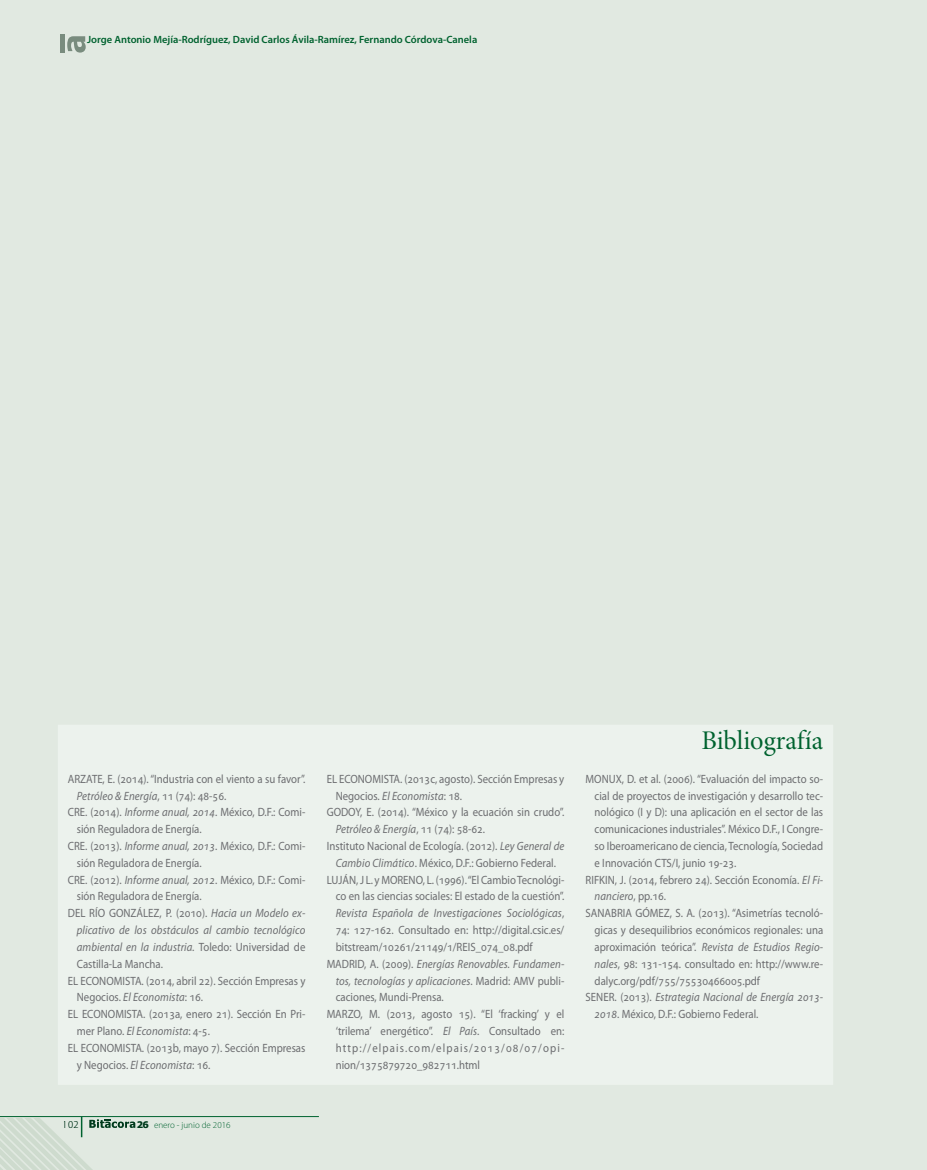
<style>
.page{position:relative;width:927px;height:1170px;background:#fff}
.page>*{position:absolute;margin:0;border:0;box-sizing:border-box;transform-origin:0 0}
._01_Título_bibliogra{font:27px "Minion Pro Subh";color:#00622f}
._01_Bibliografía{font:12px/16.8px "Myriad Pro";color:#6c6d70;scale:.9 1}
._01_Bibliografía-2{font:italic 12px/16.8px "Myriad Pro";letter-spacing:.01em;color:#6c6d70;text-align:justify;scale:.9 1}
.t1{font:600 10.5px "Myriad Pro";color:#00622f}
.t2{font:300 10.5px "Myriad Pro";color:#00622f}
.t3{font:300 9px "Myriad Pro";color:#00622f}
.s1{font-style:italic}
.s2{font-style:normal}
.s3{font-family:"Verdana";font-weight:700;color:#939598}
</style>
<div class="page">
<div style="left:0;top:0;width:927px;height:1169px;background:#e1e9e1"></div>
<hr style="left:0;top:1116px;width:319px;height:1px;background:#00622f">
<hr style="left:60px;top:34px;width:4px;height:19px;background:#798c7e">
<svg style="left:67px;top:36px;width:19px;height:17px"></svg>
<svg style="left:0;top:1116px;width:135px;height:53px"></svg>
<div style="left:59px;top:725px;width:773px;height:359px;background:#ecf2ed"></div>
<div style="left:58px;top:724px;width:775px;height:360px;border:2px solid #ecf2ed"></div>
<p class="t1" style="left:87px;top:33px;width:392px">Jorge Antonio Mejía-Rodríguez, David Carlos Ávila-Ramírez, Fernando Córdova-Canela</p>
<p class="_01_Bibliografía" style="left:77px;top:770px;width:256px;text-indent:-9px">ARZATE, E. (2014). “Industria con el viento a su favor”.<br><span class="s1">Petróleo &amp; Energía</span>, 11 (74): 48-56.</p>
<p class="_01_Bibliografía" style="left:77px;top:803px;width:256px;text-indent:-9px">CRE. (2014). <span class="s1">Informe anual, 2014</span>. México, D.F.: Comi&shy;sión Reguladora de Energía.</p>
<p class="_01_Bibliografía" style="left:77px;top:837px;width:256px;text-indent:-9px">CRE. (2013). <span class="s1">Informe anual, 2013</span>. México, D.F.: Comi&shy;sión Reguladora de Energía.</p>
<p class="_01_Bibliografía" style="left:77px;top:871px;width:256px;text-indent:-9px">CRE. (2012). <span class="s1">Informe anual, 2012</span>. México, D.F.: Comi&shy;sión Reguladora de Energía.</p>
<p class="_01_Bibliografía-2" style="left:77px;top:904px;width:256px;text-indent:-9px"><span class="s2">DEL RÍO GONZÁLEZ, P. (2010).</span> Hacia un Modelo ex&shy;plicativo de los obstáculos al cambio tecnológico ambiental en la industria. <span class="s2">Toledo: Universidad de Castilla-La Mancha.</span></p>
<p class="_01_Bibliografía" style="left:77px;top:971px;width:256px;text-indent:-9px">EL ECONOMISTA. (2014, abril 22). Sección Empresas y<br>Negocios. <span class="s1">El Economista</span>: 16.</p>
<p class="_01_Bibliografía" style="left:77px;top:1005px;width:256px;text-indent:-9px">EL ECONOMISTA. (2013a, enero 21). Sección En Pri&shy;mer Plano. <span class="s1">El Economista</span>: 4-5.</p>
<p class="_01_Bibliografía" style="left:77px;top:1039px;width:256px;text-indent:-9px">EL ECONOMISTA. (2013b, mayo 7). Sección Empresas y Negocios. <span class="s1">El Economista</span>: 16.</p>
<p class="t2" style="left:63px;top:1118px;width:17px">102</p>
<p class="t3" style="left:137px;top:1119px;width:96px"><span class="s3">26</span> enero - junio de 2016</p>
<p class="_01_Bibliografía" style="left:336px;top:770px;width:256px;text-indent:-9px">EL ECONOMISTA. (2013c, agosto). Sección Empresas y<br>Negocios. <span class="s1">El Economista</span>: 18.</p>
<p class="_01_Bibliografía" style="left:336px;top:803px;width:256px;text-indent:-9px">GODOY, E. (2014). “México y la ecuación sin crudo”.<br><span class="s1">Petróleo &amp; Energía</span>, 11 (74): 58-62.</p>
<p class="_01_Bibliografía" style="left:327px;top:837px;width:266px;text-align:center">Instituto Nacional de Ecología. (2012). <span class="s1">Ley General de<br>Cambio Climático</span>. México, D.F.: Gobierno Federal.</p>
<p class="_01_Bibliografía" style="left:336px;top:871px;width:256px;text-align:justify;text-indent:-9px">LUJÁN, J L. y MORENO, L. (1996). “El Cambio Tecnológi&shy;co en las ciencias sociales: El estado de la cuestión”.<br><span class="s1">Revista Española de Investigaciones Sociológicas</span>, 74: 127-162. Consultado en: http://digital.csic.es/ bitstream/10261/21149/1/REIS_074_08.pdf</p>
<p class="_01_Bibliografía-2" style="left:336px;top:955px;width:256px;text-indent:-9px"><span class="s2">MADRID, A. (2009).</span> Energías Renovables. Fundamen&shy;tos, tecnologías y aplicaciones<span class="s2">. Madrid: AMV publi&shy;caciones, Mundi-Prensa.</span></p>
<p class="_01_Bibliografía" style="left:336px;top:1005px;width:256px;text-align:justify;text-indent:-9px">MARZO, M. (2013, agosto 15). “El ‘fracking’ y el ‘trilema’ energético”. <span class="s1">El País</span>. Consultado en: http://elpais.com/elpais/2013/08/07/opi&shy;nion/1375879720_982711.html</p>
<p class="_01_Título_bibliogra" style="left:702px;top:724px;width:123px">Bibliografía</p>
<p class="_01_Bibliografía" style="left:595px;top:770px;width:256px;text-align:justify;text-indent:-9px">MONUX, D. et al. (2006). “Evaluación del impacto so&shy;cial de proyectos de investigación y desarrollo tec&shy;nológico (I y D): una aplicación en el sector de las comunicaciones industriales”. México D.F., I Congre&shy;so Iberoamericano de ciencia, Tecnología, Sociedad e Innovación CTS/I, junio 19-23.</p>
<p class="_01_Bibliografía" style="left:595px;top:871px;width:256px;text-indent:-9px">RIFKIN, J. (2014, febrero 24). Sección Economía. <span class="s1">El Fi&shy;nanciero</span>, pp.16.</p>
<p class="_01_Bibliografía" style="left:595px;top:904px;width:256px;text-align:justify;text-indent:-9px">SANABRIA GÓMEZ, S. A. (2013). “Asimetrías tecnoló&shy;gicas y desequilibrios económicos regionales: una aproximación teórica”. <span class="s1">Revista de Estudios Regio&shy;nales</span>, 98: 131-154. consultado en: http://www.re&shy;dalyc.org/pdf/755/75530466005.pdf</p>
<p class="_01_Bibliografía" style="left:595px;top:988px;width:256px;text-indent:-9px">SENER. (2013). <span class="s1">Estrategia Nacional de Energía 2013-<br>2018</span>. México, D.F.: Gobierno Federal.</p>
</div>
